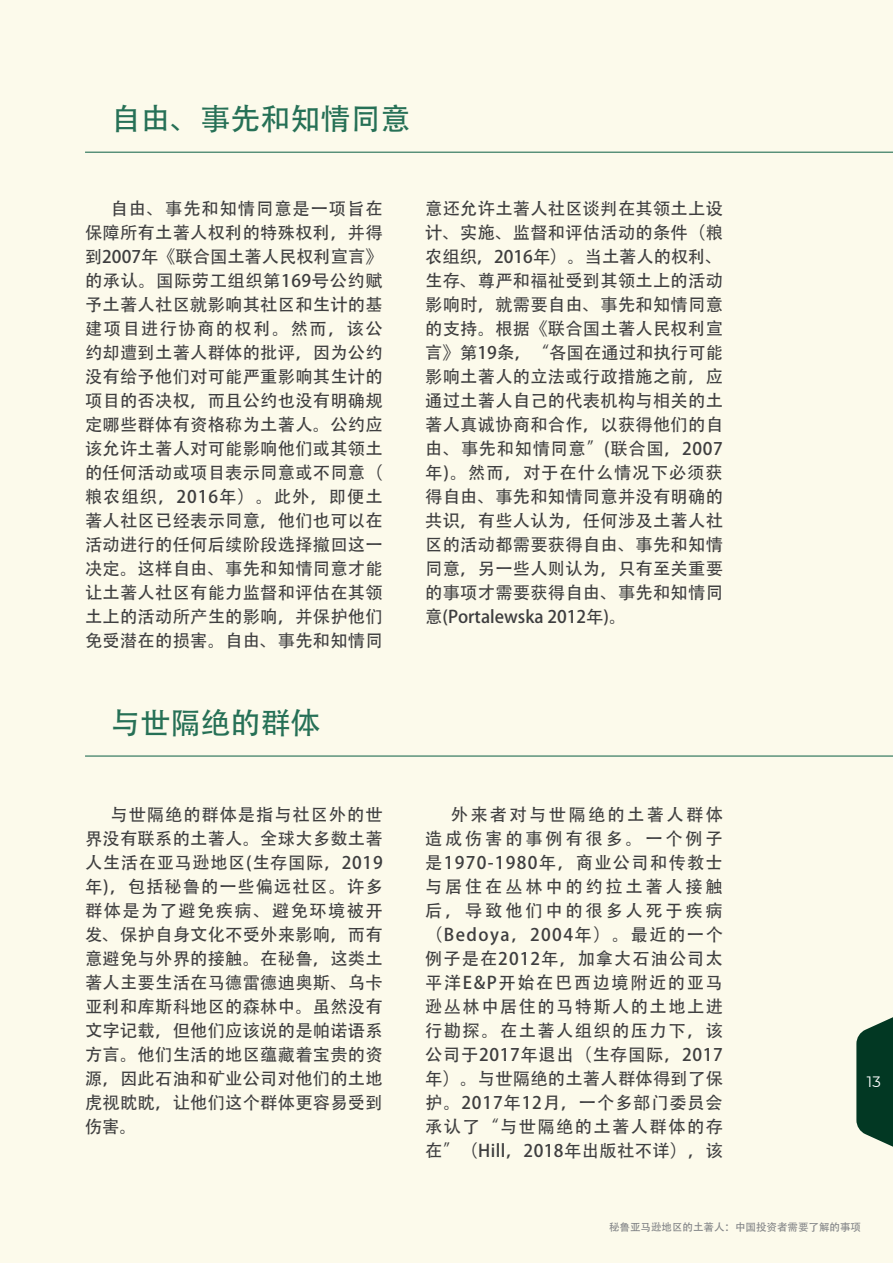
<style>
.page{position:relative;width:893px;height:1263px;background:#fcfaeb}
.page>*{position:absolute;margin:0;border:0;box-sizing:border-box;transform-origin:0 0}
.Subtitulo_izquierda{font:30px "Adobe Heiti Std";color:#267056}
.Cuerpo{font:17.25px/24px "Adobe Heiti Std";letter-spacing:.04em;color:#3e3e3f;text-align:justify}
.Cuerpo-2{font:17.25px/24px "Adobe Heiti Std";letter-spacing:.085em;color:#3e3e3f}
.t1{font:15px "Montserrat";color:#fff}
.t2{font:10.5px "Adobe Heiti Std";color:#808285}
</style>
<div class="page">
<svg style="left:856px;top:1017px;width:37px;height:130px;background:#275440"></svg>
<hr style="left:85px;top:152px;width:808px;height:1px;background:#267056">
<hr style="left:85px;top:755px;width:808px;height:2px;background:#267056">
<p class="Subtitulo_izquierda" style="left:111px;top:101px;width:302px">⾃ 由、事先和知情同意</p>
<p class="Cuerpo" style="left:85px;top:197px;width:299px;text-indent:26px">自由、事先和知情同意是一项旨在保障所有土著人权利的特殊权利，并得到2007年《联合国土著人⺠权利宣⾔》的承认。国际劳⼯组织第169号公约赋予土著人社区就影响其社区和⽣计的基建项⽬ 进行协商的权利。然⽽，该公约却遭到土著人群体的批评，因为公约没有给予他们对可能严重影响其⽣计的项⽬ 的否决权，⽽且公约也没有明确规定哪些群体有资格称为土著人。公约应该允许土著人对可能影响他们或其领土的任何活动或项⽬ 表示同意或不同意（粮农组织，2016年）。此外，即便土著人社区已经表示同意，他们也可以在活动进行的任何后续阶段选择撤回这一决定。这样自由、事先和知情同意才能让土著人社区有能⼒监督和评估在其领土上的活动所产⽣的影响，并保护他们免受潜在的损害。自由、事先和知情同</p>
<p class="Cuerpo" style="left:425px;top:197px;width:299px">意还允许土著人社区谈判在其领土上设计、实施、监督和评估活动的条件（粮农组织，2016年）。当土著人的权利、⽣存、尊严和福祉受到其领土上的活动影响时，就需要自由、事先和知情同意的支持。根据《联合国土著人⺠权利宣⾔》第19条，“各国在通过和执行可能影响土著人的⽴法或行政措施之前，应通过土著人自⼰的代表机构与相关的土著人真诚协商和合作，以获得他们的自由、事先和知情同意”(联合国，2007年)。然⽽，对于在什么情况下必须获得自由、事先和知情同意并没有明确的共识，有些人认为，任何涉及土著人社区的活动都需要获得自由、事先和知情同意，另一些人则认为，只有⾄关重要的事项才需要获得自由、事先和知情同意(Portalewska 2012年)。</p>
<p class="Subtitulo_izquierda" style="left:111px;top:705px;width:212px">与世隔绝的群体</p>
<p class="Cuerpo" style="left:85px;top:803px;width:299px;text-indent:26px">与世隔绝的群体是指与社区外的世界没有联系的土著人。全球大多数土著人⽣活在亚⻢逊地区(⽣存国际，2019年)，包括秘鲁的一些偏远社区。许多群体是为了避免疾病、避免环境被开发、保护自身文化不受外来影响，⽽有意避免与外界的接触。在秘鲁，这类土著人主要⽣活在⻢德雷德迪奥斯、乌卡亚利和库斯科地区的森林中。虽然没有文字记载，但他们应该说的是帕诺语系方⾔。他们⽣活的地区蕴藏着宝贵的资源，因此⽯油和矿业公司对他们的土地⻁视眈眈，让他们这个群体更容易受到伤害。</p>
<p class="Cuerpo-2" style="left:425px;top:803px;width:299px;text-indent:26px">外来者对与世隔绝的土著人群体造成伤害的事例有很多。一个例子是1970-1980年，商业公司和传教⼠与居住在丛林中的约拉土著人接触后，导致他们中的很多人死于疾病（Bedoya，2004年）。最近的一个例子是在2012年，加拿大⽯油公司太平洋E&amp;P开始在巴⻄边境附近的亚⻢逊丛林中居住的⻢特斯人的土地上进行勘探。在土著人组织的压⼒下，该公司于2017年退出（⽣存国际，2017年）。与世隔绝的土著人群体得到了保护。2017年12月，一个多部⻔委员会承认了“与世隔绝的土著人群体的存在”（Hill，2018年出版社不详），该</p>
<p class="t1" style="left:867px;top:1072px;width:15px">13</p>
<p class="t2" style="left:609px;top:1221px;width:253px">秘鲁亚⻢逊地区的土著人：中国投资者需要了解的事项</p>
</div>
